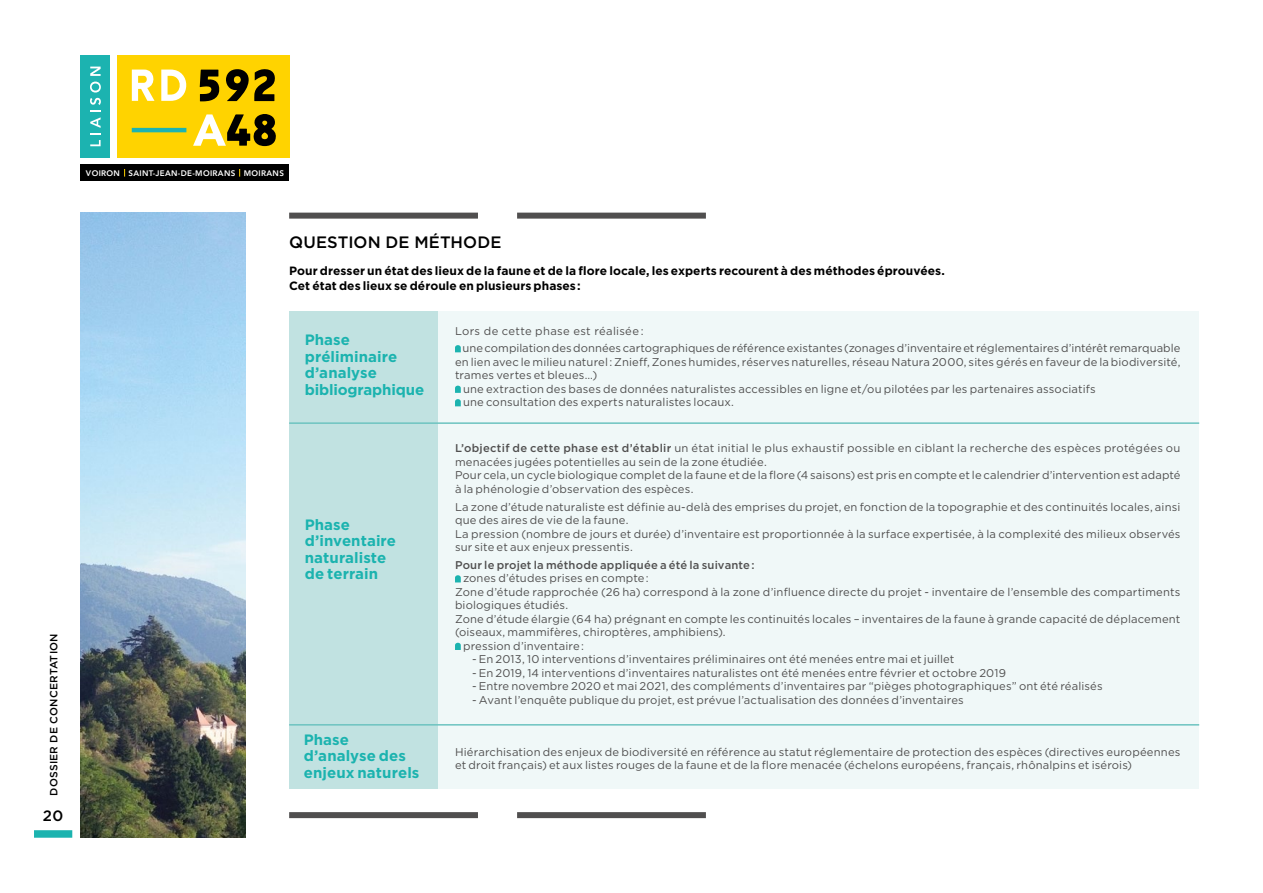
<style>
.page{position:relative;width:1263px;height:893px;background:#fff}
.page>*{position:absolute;margin:0;border:0;box-sizing:border-box;transform-origin:0 0}
.t1{font:500 16.5px "Gotham";letter-spacing:.005em;color:#000}
.t2{font:700 15px/16.5px "Gotham";letter-spacing:.005em;color:#1bb3af}
.t3{font:500 15px "Gotham";color:#000}
.t4{font:700 12px/15px "Gotham";letter-spacing:.005em;color:#000}
.t5{font:11.25px/13.5px "Gotham";letter-spacing:.015em;color:#504f4f}
.t6{font:500 11.25px "Gotham";letter-spacing:.015em;color:#504f4f}
.t7{font:500 10.5px "Gotham";letter-spacing:.02em;color:#000}
.t8{font:800 7.95px "Avenir LT Std";letter-spacing:.04em;color:#fff}
.s1{font-weight:500}
</style>
<div class="page">
<div style="left:34px;top:830px;width:38px;height:8px;background:#1bb3af"></div>
<div style="left:81px;top:55px;width:29px;height:103px;background:#1cb3b0"></div>
<svg style="left:90px;top:82px;width:11px;height:64px"></svg>
<svg style="left:90px;top:67px;width:11px;height:9px"></svg>
<div style="left:117px;top:55px;width:172px;height:103px;background:#ffd300"></div>
<div style="left:81px;top:164px;width:208px;height:17px;background:#000"></div>
<svg style="left:132px;top:70px;width:55px;height:31px"></svg>
<svg style="left:193px;top:114px;width:83px;height:32px"></svg>
<svg style="left:226px;top:69px;width:49px;height:32px"></svg>
<svg style="left:200px;top:70px;width:19px;height:31px"></svg>
<hr style="left:132px;top:128px;width:54px;height:4px;background:#1db3b0">
<img style="left:81px;top:213px;width:164px;height:625px">
<div style="left:289px;top:311px;width:149px;height:478px;background:#c1e2e1"></div>
<div style="left:438px;top:311px;width:760px;height:478px;background:#f0f8f8"></div>
<svg style="left:455px;top:575px;width:6px;height:7px"></svg>
<svg style="left:455px;top:643px;width:6px;height:7px"></svg>
<svg style="left:455px;top:345px;width:6px;height:7px"></svg>
<svg style="left:455px;top:386px;width:6px;height:7px"></svg>
<svg style="left:455px;top:399px;width:6px;height:7px"></svg>
<hr style="left:289px;top:422px;width:910px;height:2px;background:#6cc3c0">
<hr style="left:289px;top:724px;width:910px;height:2px;background:#6cc3c0">
<div style="left:517px;top:213px;width:189px;height:6px;background:#504f4f"></div>
<div style="left:517px;top:812px;width:189px;height:6px;background:#504f4f"></div>
<div style="left:289px;top:213px;width:189px;height:6px;background:#504f4f"></div>
<div style="left:289px;top:812px;width:189px;height:6px;background:#504f4f"></div>
<p class="t7" style="left:47px;top:796px;width:164px;rotate:-90deg">DOSSIER DE CONCERTATION</p>
<h2 class="t3" style="left:43px;top:806px;width:22px">20</h2>
<p class="t8" style="left:86px;top:168px;width:199px">VOIRON SAINT-JEAN-DE-MOIRANS MOIRANS</p>
<h1 class="t1" style="left:289px;top:232px;width:214px">QUESTION DE MÉTHODE</h1>
<p class="t4" style="left:289px;top:263px;width:657px">Pour dresser un état des lieux de la faune et de la flore locale, les experts recourent à des méthodes éprouvées.<br>Cet état des lieux se déroule en plusieurs phases :</p>
<h2 class="t2" style="left:305px;top:332px;width:121px">Phase préliminaire d’analyse bibliographique</h2>
<h2 class="t2" style="left:305px;top:516px;width:93px">Phase d’inventaire naturaliste de terrain</h2>
<h2 class="t2" style="left:304px;top:731px;width:117px">Phase d’analyse des enjeux naturels</h2>
<p class="t5" style="left:462px;top:322px;width:719px;line-height:17.7px;text-indent:-7px">Lors de cette phase est réalisée :<br>une compilation des données cartographiques de référence existantes (zonages d’inventaire et réglementaires d’intérêt remarquable</p>
<p class="t5" style="left:455px;top:355px;width:727px">en lien avec le milieu naturel : Znieff, Zones humides, réserves naturelles, réseau Natura 2000, sites gérés en faveur de la biodiversité,</p>
<p class="t5" style="left:455px;top:368px;width:144px">trames vertes et bleues…)</p>
<p class="t5" style="left:463px;top:382px;width:634px">une extraction des bases de données naturalistes accessibles en ligne et/ou pilotées par les partenaires associatifs</p>
<p class="t5" style="left:463px;top:395px;width:272px">une consultation des experts naturalistes locaux.</p>
<p class="t5" style="left:455px;top:441px;width:727px"><span class="s1">L’objectif de cette phase est d’établir</span> un état initial le plus exhaustif possible en ciblant la recherche des espèces protégées ou menacées jugées potentielles au sein de la zone étudiée.<br>Pour cela, un cycle biologique complet de la faune et de la flore (4 saisons) est pris en compte et le calendrier d’intervention est adapté à la phénologie d’observation des espèces.</p>
<p class="t5" style="left:455px;top:500px;width:727px">La zone d’étude naturaliste est définie au-delà des emprises du projet, en fonction de la topographie et des continuités locales, ainsi que des aires de vie de la faune.<br>La pression (nombre de jours et durée) d’inventaire est proportionnée à la surface expertisée, à la complexité des milieux observés sur site et aux enjeux pressentis.</p>
<p class="t6" style="left:455px;top:558px;width:301px">Pour le projet la méthode appliquée a été la suivante :</p>
<p class="t5" style="left:463px;top:571px;width:187px">zones d’études prises en compte :</p>
<p class="t5" style="left:455px;top:585px;width:727px">Zone d’étude rapprochée (26 ha) correspond à la zone d’influence directe du projet - inventaire de l’ensemble des compartiments</p>
<p class="t5" style="left:455px;top:598px;width:115px">biologiques étudiés.</p>
<p class="t5" style="left:455px;top:612px;width:727px">Zone d’étude élargie (64 ha) prégnant en compte les continuités locales – inventaires de la faune à grande capacité de déplacement</p>
<p class="t5" style="left:455px;top:625px;width:272px">(oiseaux, mammifères, chiroptères, amphibiens).</p>
<p class="t5" style="left:463px;top:639px;width:122px">pression d’inventaire :</p>
<p class="t5" style="left:472px;top:652px;width:484px">- En 2013, 10 interventions d’inventaires préliminaires ont été menées entre mai et juillet</p>
<p class="t5" style="left:472px;top:666px;width:535px">- En 2019, 14 interventions d’inventaires naturalistes ont été menées entre février et octobre 2019</p>
<p class="t5" style="left:472px;top:679px;width:632px">- Entre novembre 2020 et mai 2021, des compléments d’inventaires par “pièges photographiques” ont été réalisés</p>
<p class="t5" style="left:472px;top:693px;width:493px">- Avant l’enquête publique du projet, est prévue l’actualisation des données d’inventaires</p>
<p class="t5" style="left:455px;top:745px;width:727px">Hiérarchisation des enjeux de biodiversité en référence au statut réglementaire de protection des espèces (directives européennes et droit français) et aux listes rouges de la faune et de la flore menacée (échelons européens, français, rhônalpins et isérois)</p>
</div>
